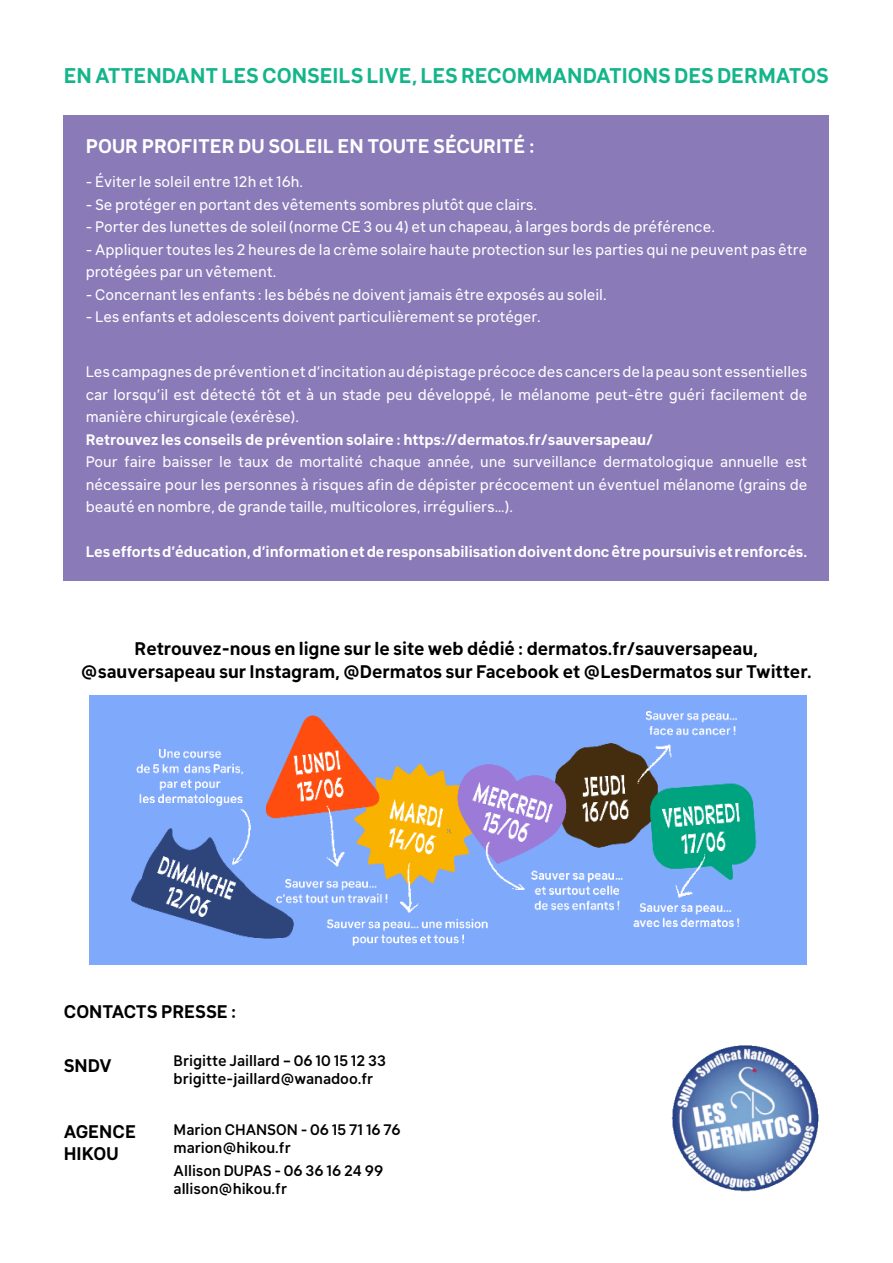
<style>
.page{position:relative;width:893px;height:1263px;background:#fff}
.page>*{position:absolute;margin:0;border:0;box-sizing:border-box;transform-origin:0 0}
.t1{font:700 21px "Klima";color:#14b58a}
.t2{font:700 19.5px "Klima";color:#fff}
.t3{font:700 18px "Klima";color:#000}
.t4{font:15px/22.5px "Klima";color:#fff;text-align:justify}
.t5{font:700 15px "Klima";color:#fff}
.t6{font:500 15px "Klima";color:#000}
</style>
<div class="page">
<div style="left:64px;top:115px;width:765px;height:466px;background:#8a7ab8"></div>
<img style="left:671px;top:1045px;width:148px;height:147px">
<img style="left:89px;top:695px;width:717px;height:269px">
<p class="t1" style="left:64px;top:57px;width:766px">EN ATTENDANT LES CONSEILS LIVE, LES RECOMMANDATIONS DES DERMATOS</p>
<p class="t2" style="left:86px;top:129px;width:450px">POUR PROFITER DU SOLEIL EN TOUTE SÉCURITÉ :</p>
<p class="t4" style="left:86px;top:169px;width:219px">- Éviter le soleil entre 12h et 16h.</p>
<p class="t4" style="left:86px;top:192px;width:453px">- Se protéger en portant des vêtements sombres plutôt que clairs.</p>
<p class="t4" style="left:86px;top:214px;width:631px">- Porter des lunettes de soleil (norme CE 3 ou 4) et un chapeau, à larges bords de préférence.</p>
<p class="t4" style="left:86px;top:237px;width:723px">- Appliquer toutes les 2 heures de la crème solaire haute protection sur les parties qui ne peuvent pas être protégées par un vêtement.</p>
<p class="t4" style="left:86px;top:282px;width:522px">- Concernant les enfants : les bébés ne doivent jamais être exposés au soleil.</p>
<p class="t4" style="left:86px;top:304px;width:456px">- Les enfants et adolescents doivent particulièrement se protéger.</p>
<p class="t4" style="left:86px;top:359px;width:723px">Les campagnes de prévention et d’incitation au dépistage précoce des cancers de la peau sont essentielles car lorsqu’il est détecté tôt et à un stade peu développé, le mélanome peut-être guéri facilement de manière chirurgicale (exérèse).</p>
<p class="t5" style="left:86px;top:426px;width:569px">Retrouvez les conseils de prévention solaire : https://dermatos.fr/sauversapeau/</p>
<p class="t4" style="left:86px;top:449px;width:723px">Pour faire baisser le taux de mortalité chaque année, une surveillance dermatologique annuelle est nécessaire pour les personnes à risques afin de dépister précocement un éventuel mélanome (grains de beauté en nombre, de grande taille, multicolores, irréguliers…).</p>
<p class="t5" style="left:86px;top:539px;width:723px">Les efforts d’éducation, d’information et de responsabilisation doivent donc être poursuivis et renforcés.</p>
<p class="t3" style="left:135px;top:633px;width:625px">Retrouvez-nous en ligne sur le site web dédié : dermatos.fr/sauversapeau,</p>
<p class="t3" style="left:81px;top:656px;width:732px">@sauversapeau sur Instagram, @Dermatos sur Facebook et @LesDermatos sur Twitter.</p>
<p class="t3" style="left:64px;top:996px;width:174px">CONTACTS PRESSE :</p>
<p class="t3" style="left:64px;top:1050px;width:49px">SNDV</p>
<p class="t3" style="left:64px;top:1115px;width:74px">AGENCE</p>
<p class="t3" style="left:64px;top:1138px;width:56px">HIKOU</p>
<p class="t6" style="left:174px;top:1048px;width:214px">Brigitte Jaillard – 06 10 15 12 33</p>
<p class="t6" style="left:174px;top:1066px;width:201px">brigitte-jaillard@wanadoo.fr</p>
<p class="t6" style="left:174px;top:1117px;width:229px">Marion CHANSON - 06 15 71 16 76</p>
<p class="t6" style="left:174px;top:1135px;width:119px">marion@hikou.fr</p>
<p class="t6" style="left:174px;top:1158px;width:211px">Allison DUPAS - 06 36 16 24 99</p>
<p class="t6" style="left:174px;top:1176px;width:115px">allison@hikou.fr</p>
</div>
